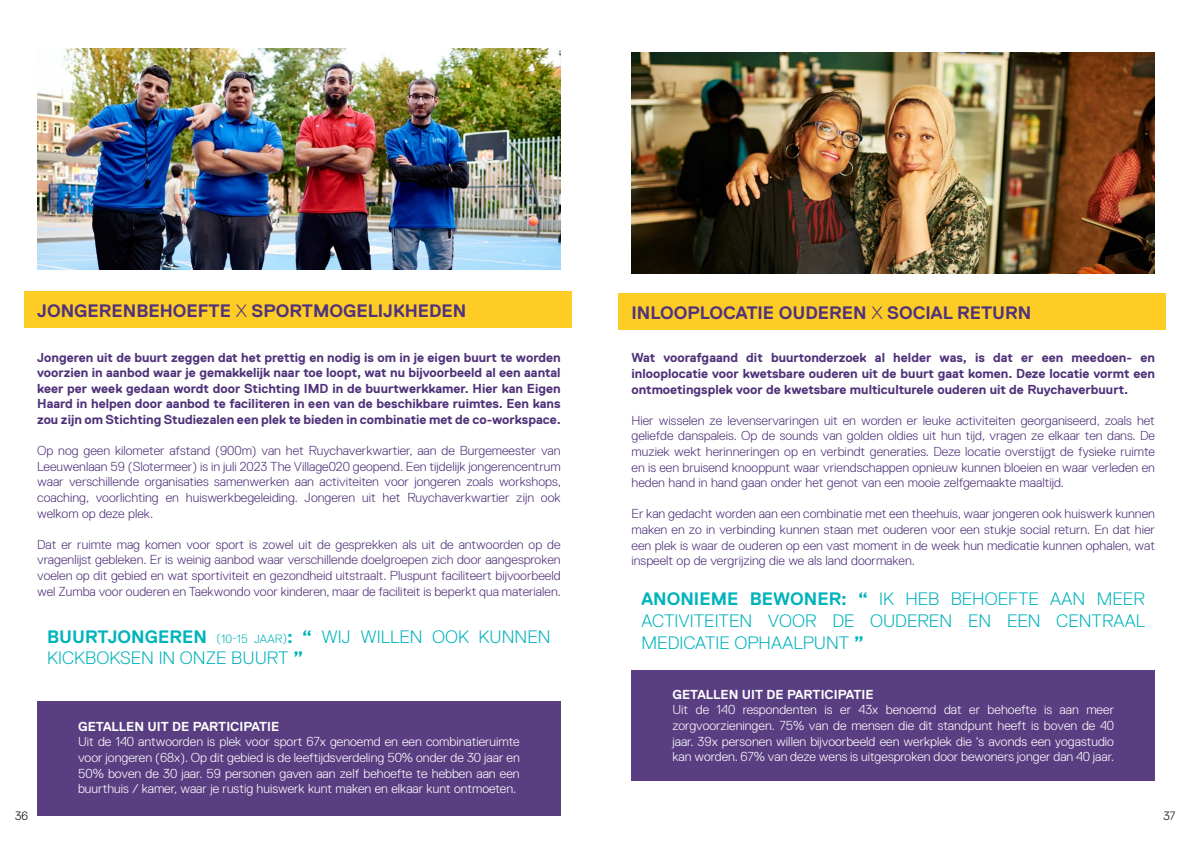
<style>
.page{position:relative;width:1191px;height:842px;background:#fff}
.page>*{position:absolute;margin:0;border:0;box-sizing:border-box;transform-origin:0 0}
.t1{font:300 18px/21.6px "Replica";color:#00b3bc}
.t2{font:700 18px "Replica";color:#50327a}
.t3{font:300 13px/15.6px "Replica";color:#50327a;text-align:justify}
.t4{font:700 13px/15.6px "Replica";color:#50327a;text-align:justify}
.t5{font:300 13px/15.6px "Replica";color:#fff;text-align:justify}
.t6{font:700 13px "Replica";color:#fff}
.t7{font:300 12px "Replica";color:#000}
.s1{font-weight:300}
.s2{font-weight:700}
.s3{font-size:12px}
</style>
<div class="page">
<div style="left:24px;top:291px;width:547px;height:36px;background:#fdcc25"></div>
<img style="left:37px;top:48px;width:523px;height:221px">
<div style="left:37px;top:702px;width:523px;height:114px;background:#5a3e82"></div>
<div style="left:618px;top:293px;width:547px;height:36px;background:#fdcc25"></div>
<img style="left:631px;top:52px;width:524px;height:221px">
<div style="left:631px;top:670px;width:524px;height:110px;background:#5a3e82"></div>
<h1 class="t2" style="left:37px;top:301px;width:431px">JONGERENBEHOEFTE <span class="s1">X</span> SPORTMOGELIJKHEDEN</h1>
<p class="t4" style="left:37px;top:349px;width:525px">Jongeren uit de buurt zeggen dat het prettig en nodig is om in je eigen buurt te worden voorzien in aanbod waar je gemakkelijk naar toe loopt, wat nu bijvoorbeeld al een aantal keer per week gedaan wordt door Stichting IMD in de buurtwerkkamer. Hier kan Eigen Haard in helpen door aanbod te faciliteren in een van de beschikbare ruimtes. Een kans zou zijn om Stichting Studiezalen een plek te bieden in combinatie met de co-workspace.</p>
<p class="t3" style="left:37px;top:443px;width:525px">Op nog geen kilometer afstand (900m) van het Ruychaverkwartier, aan de Burgemeester van Leeuwenlaan 59 (Slotermeer) is in juli 2023 The Village020 geopend. Een tijdelijk jongerencentrum waar verschillende organisaties samenwerken aan activiteiten voor jongeren zoals workshops, coaching, voorlichting en huiswerkbegeleiding. Jongeren uit het Ruychaverkwartier zijn ook welkom op deze plek.</p>
<p class="t3" style="left:37px;top:536px;width:525px">Dat er ruimte mag komen voor sport is zowel uit de gesprekken als uit de antwoorden op de vragenlijst gebleken. Er is weinig aanbod waar verschillende doelgroepen zich door aangesproken voelen op dit gebied en wat sportiviteit en gezondheid uitstraalt. Pluspunt faciliteert bijvoorbeeld wel Zumba voor ouderen en Taekwondo voor kinderen, maar de faciliteit is beperkt qua materialen.</p>
<h1 class="t1" style="left:47px;top:626px;width:505px"><span class="s2">BUURTJONGEREN</span> <span class="s3">(10-15 JAAR)</span><span class="s2">: “</span> WIJ WILLEN OOK KUNNEN<br>KICKBOKSEN IN ONZE BUURT <span class="s2">”</span></h1>
<p class="t6" style="left:78px;top:719px;width:203px">GETALLEN UIT DE PARTICIPATIE</p>
<p class="t5" style="left:78px;top:734px;width:443px">Uit de 140 antwoorden is plek voor sport 67x genoemd en een combinatieruimte voor jongeren (68x). Op dit gebied is de leeftijdsverdeling 50% onder de 30 jaar en 50% boven de 30 jaar. 59 personen gaven aan zelf behoefte te hebben aan een buurthuis / kamer, waar je rustig huiswerk kunt maken en elkaar kunt ontmoeten.</p>
<h1 class="t2" style="left:631px;top:303px;width:401px">INLOOPLOCATIE OUDEREN <span class="s1">X</span> SOCIAL RETURN</h1>
<p class="t4" style="left:631px;top:350px;width:525px">Wat voorafgaand dit buurtonderzoek al helder was, is dat er een meedoen- en inlooplocatie voor kwetsbare ouderen uit de buurt gaat komen. Deze locatie vormt een ontmoetingsplek voor de kwetsbare multiculturele ouderen uit de Ruychaverbuurt.</p>
<p class="t3" style="left:631px;top:412px;width:525px">Hier wisselen ze levenservaringen uit en worden er leuke activiteiten georganiseerd, zoals het geliefde danspaleis. Op de sounds van golden oldies uit hun tijd, vragen ze elkaar ten dans. De muziek wekt herinneringen op en verbindt generaties. Deze locatie overstijgt de fysieke ruimte en is een bruisend knooppunt waar vriendschappen opnieuw kunnen bloeien en waar verleden en heden hand in hand gaan onder het genot van een mooie zelfgemaakte maaltijd.</p>
<p class="t3" style="left:631px;top:506px;width:525px">Er kan gedacht worden aan een combinatie met een theehuis, waar jongeren ook huiswerk kunnen maken en zo in verbinding kunnen staan met ouderen voor een stukje social return. En dat hier een plek is waar de ouderen op een vast moment in de week hun medicatie kunnen ophalen, wat inspeelt op de vergrijzing die we als land doormaken.</p>
<h1 class="t1" style="left:641px;top:588px;width:505px;text-align:justify"><span class="s2">ANONIEME BEWONER: “</span> IK HEB BEHOEFTE AAN MEER ACTIVITEITEN VOOR DE OUDEREN EN EEN CENTRAAL MEDICATIE OPHAALPUNT <span class="s2">”</span></h1>
<p class="t6" style="left:672px;top:687px;width:203px">GETALLEN UIT DE PARTICIPATIE</p>
<p class="t5" style="left:672px;top:702px;width:443px">Uit de 140 respondenten is er 43x benoemd dat er behoefte is aan meer zorgvoorzieningen. 75% van de mensen die dit standpunt heeft is boven de 40 jaar. 39x personen willen bijvoorbeeld een werkplek die ‘s avonds een yogastudio kan worden. 67% van deze wens is uitgesproken door bewoners jonger dan 40 jaar.</p>
<p class="t7" style="left:15px;top:810px;width:14px">36</p>
<p class="t7" style="left:1163px;top:810px;width:13px">37</p>
</div>
